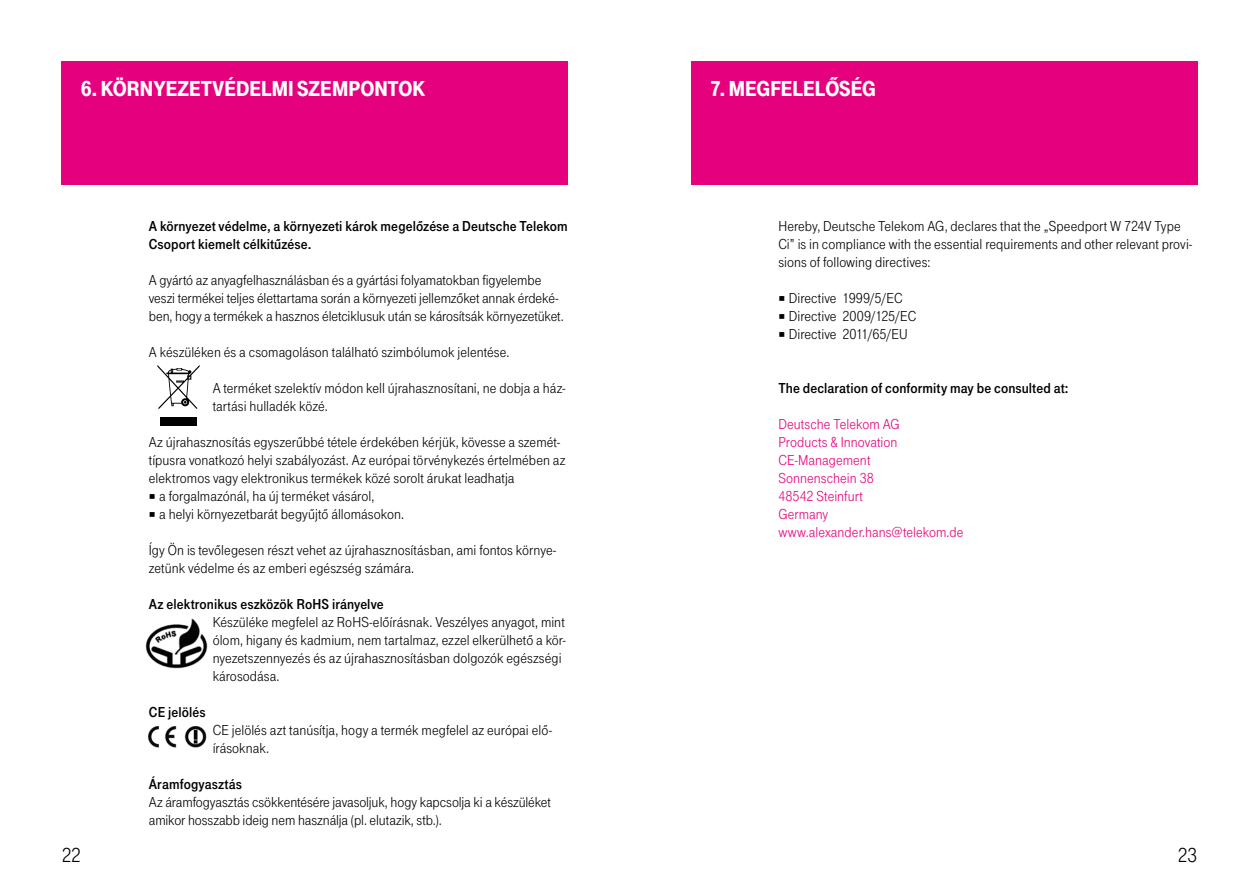
<style>
.page{position:relative;width:1259px;height:893px;background:#fff}
.page>*{position:absolute;margin:0;border:0;box-sizing:border-box;transform-origin:0 0}
.t1{font:22.5px "Tele Grotesk H Ultr";color:#fff}
.t2{font:21px "Tele Grotesk H Norm";color:#000}
.t3{font:15px/18px "Tele Grotesk H Norm";color:#000}
.t4{font:700 15px/18px "Tele Grotesk H";letter-spacing:.005em;color:#000}
.t5{font:15px/18px "Tele Grotesk H Norm";letter-spacing:.005em;color:#e5007d}
</style>
<div class="page">
<div style="left:691px;top:62px;width:506px;height:123px;background:#e5007d"></div>
<div style="left:62px;top:62px;width:506px;height:123px;background:#e5007d"></div>
<div style="left:160px;top:417px;width:36px;height:9px;background:#000"></div>
<svg style="left:157px;top:365px;width:43px;height:44px"></svg>
<img style="left:146px;top:618px;width:62px;height:51px">
<img style="left:148px;top:726px;width:58px;height:21px">
<h1 class="t1" style="left:81px;top:76px;width:346px">6. KÖRNYEZETVÉDELMI SZEMPONTOK</h1>
<h1 class="t1" style="left:710px;top:76px;width:167px">7. MEGFELELŐSÉG</h1>
<p class="t4" style="left:149px;top:217px;width:420px">A környezet védelme, a környezeti károk megelőzése a Deutsche Telekom<br>Csoport kiemelt célkitűzése.</p>
<p class="t3" style="left:149px;top:271px;width:416px">A gyártó az anyagfelhasználásban és a gyártási folyamatokban figyelembe veszi termékei teljes élettartama során a környezeti jellemzőket annak érdeké&shy;ben, hogy a termékek a hasznos életciklusuk után se károsítsák környezetüket.</p>
<p class="t3" style="left:149px;top:343px;width:362px">A készüléken és a csomagoláson található szimbólumok jelentése.</p>
<p class="t3" style="left:213px;top:379px;width:354px">A terméket szelektív módon kell újrahasznosítani, ne dobja a ház&shy;tartási hulladék közé.</p>
<p class="t3" style="left:149px;top:433px;width:418px">Az újrahasznosítás egyszerűbbé tétele érdekében kérjük, kövesse a szemét&shy;típusra vonatkozó helyi szabályozást. Az európai törvénykezés értelmében az elektromos vagy elektronikus termékek közé sorolt árukat leadhatja<br>¦ a forgalmazónál, ha új terméket vásárol,<br>¦ a helyi környezetbarát begyűjtô állomásokon.</p>
<p class="t3" style="left:149px;top:541px;width:409px">Így Ön is tevőlegesen részt vehet az újrahasznosításban, ami fontos környe&shy;zetünk védelme és az emberi egészség számára.</p>
<p class="t4" style="left:149px;top:595px;width:236px">Az elektronikus eszközök RoHS irányelve</p>
<p class="t3" style="left:213px;top:613px;width:355px">Készüléke megfelel az RoHS-elôírásnak. Veszélyes anyagot, mint ólom, higany és kadmium, nem tartalmaz, ezzel elkerülhetô a kör&shy;nyezetszennyezés és az újrahasznosításban dolgozók egészségi károsodása.</p>
<p class="t4" style="left:149px;top:703px;width:58px">CE jelölés</p>
<p class="t3" style="left:213px;top:721px;width:341px">CE jelölés azt tanúsítja, hogy a termék megfelel az európai elő&shy;írásoknak.</p>
<p class="t4" style="left:149px;top:775px;width:95px">Áramfogyasztás</p>
<p class="t3" style="left:149px;top:793px;width:404px">Az áramfogyasztás csökkentésére javasoljuk, hogy kapcsolja ki a készüléket amikor hosszabb ideig nem használja (pl. elutazik, stb.).</p>
<p class="t3" style="left:778px;top:217px;width:415px">Hereby, Deutsche Telekom AG, declares that the „Speedport W 724V Type<br>Ci” is in compliance with the essential requirements and other relevant provi&shy;sions of following directives:</p>
<p class="t3" style="left:778px;top:289px;width:139px">¦ Directive 1999/5/EC<br>¦ Directive 2009/125/EC ¦ Directive 2011/65/EU</p>
<p class="t4" style="left:778px;top:379px;width:292px">The declaration of conformity may be consulted at:</p>
<p class="t5" style="left:778px;top:415px;width:187px">Deutsche Telekom AG<br>Products &amp; Innovation<br>CE-Management<br>Sonnenschein 38<br>48542 Steinfurt<br>Germany www.alexander.hans@telekom.de</p>
<h2 class="t2" style="left:62px;top:843px;width:21px">22</h2>
<h2 class="t2" style="left:1177px;top:843px;width:21px">23</h2>
</div>
